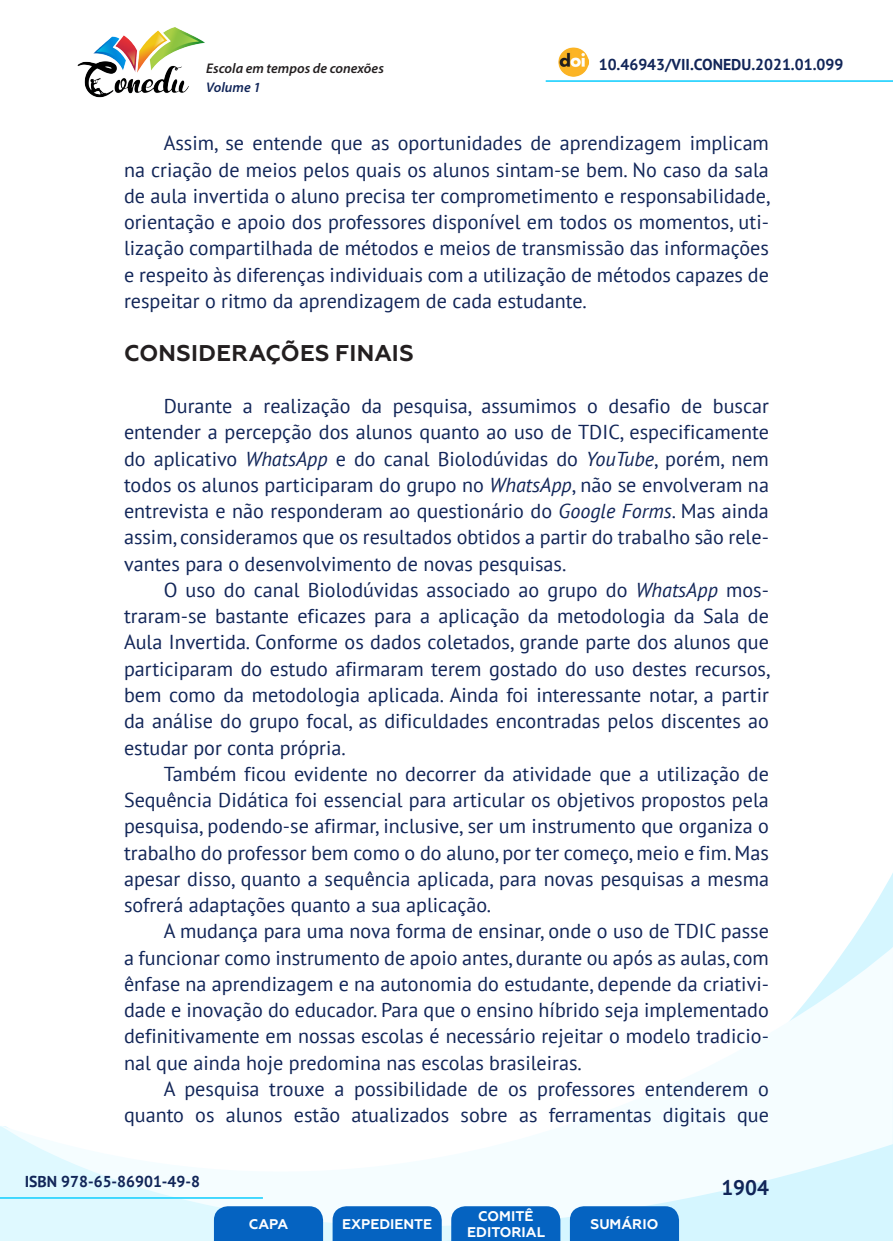
<style>
.page{position:relative;width:893px;height:1241px;background:#fff}
.page>*{position:absolute;margin:0;border:0;box-sizing:border-box;transform-origin:0 0}
._9_SUBTÍTULO_1{font:700 22.75px "Geometria";letter-spacing:.01em;color:#231f20}
.t1{font:700 21px "PT Sans";color:#112558}
._8_CORPO{font:20.12px/26.2px "PT Sans";color:#112558;text-align:justify}
.t2{font:700 15.75px "PT Sans";color:#112558}
.t3{font:700 14px/16.8px "Geometria";color:#fff;text-align:center}
.t4{font:italic 600 14px "Myriad Pro";color:#231f20}
.t5{font:italic 600 14px "Myriad Pro";color:#112558}
.s1{font-style:italic}
</style>
<div class="page">
<svg style="left:848px;top:873px;width:45px;height:73px"></svg>
<svg style="left:0;top:946px;width:893px;height:294px"></svg>
<hr style="left:0;top:1196px;width:263px;height:2px;background:#2dd4fe">
<hr style="left:546px;top:80px;width:347px;height:2px;background:#2dd4fe">
<img style="left:559px;top:47px;width:30px;height:30px">
<img style="left:77px;top:27px;width:128px;height:71px">
<svg style="left:214px;top:1205px;width:109px;height:35px;background:#126bc4"></svg>
<svg style="left:333px;top:1205px;width:109px;height:35px;background:#126bc4"></svg>
<svg style="left:451px;top:1205px;width:109px;height:35px;background:#126bc4"></svg>
<svg style="left:570px;top:1205px;width:109px;height:35px;background:#116bc4"></svg>
<p class="t4" style="left:206px;top:59px;width:179px">Escola em tempos de conexões</p>
<p class="t2" style="left:599px;top:54px;width:246px">10.46943/VII.CONEDU.2021.01.099</p>
<p class="t5" style="left:206px;top:78px;width:56px">Volume 1</p>
<p class="_8_CORPO" style="left:124px;top:130px;width:648px;text-indent:40px">Assim, se entende que as oportunidades de aprendizagem implicam na criação de meios pelos quais os alunos sintam-se bem. No caso da sala de aula invertida o aluno precisa ter comprometimento e responsabilidade, orientação e apoio dos professores disponível em todos os momentos, uti&shy;lização compartilhada de métodos e meios de transmissão das informações e respeito às diferenças individuais com a utilização de métodos capazes de respeitar o ritmo da aprendizagem de cada estudante.</p>
<p class="_9_SUBTÍTULO_1" style="left:124px;top:339px;width:291px">CONSIDERAÇÕES FINAIS</p>
<p class="_8_CORPO" style="left:124px;top:392px;width:646px;text-indent:40px">Durante a realização da pesquisa, assumimos o desafio de buscar entender a percepção dos alunos quanto ao uso de TDIC, especificamente do aplicativo <span class="s1">WhatsApp</span> e do canal Biolodúvidas do <span class="s1">YouTube</span>, porém, nem todos os alunos participaram do grupo no <span class="s1">WhatsApp</span>, não se envolveram na entrevista e não responderam ao questionário do <span class="s1">Google Forms</span>. Mas ainda assim, consideramos que os resultados obtidos a partir do trabalho são rele&shy;vantes para o desenvolvimento de novas pesquisas.</p>
<p class="_8_CORPO" style="left:124px;top:576px;width:648px;text-indent:40px">O uso do canal Biolodúvidas associado ao grupo do <span class="s1">WhatsApp</span> mos&shy;traram-se bastante eficazes para a aplicação da metodologia da Sala de Aula Invertida. Conforme os dados coletados, grande parte dos alunos que participaram do estudo afirmaram terem gostado do uso destes recursos, bem como da metodologia aplicada. Ainda foi interessante notar, a partir da análise do grupo focal, as dificuldades encontradas pelos discentes ao estudar por conta própria.</p>
<p class="_8_CORPO" style="left:124px;top:760px;width:646px;text-indent:40px">Também ficou evidente no decorrer da atividade que a utilização de Sequência Didática foi essencial para articular os objetivos propostos pela pesquisa, podendo-se afirmar, inclusive, ser um instrumento que organiza o trabalho do professor bem como o do aluno, por ter começo, meio e fim. Mas apesar disso, quanto a sequência aplicada, para novas pesquisas a mesma sofrerá adaptações quanto a sua aplicação.</p>
<p class="_8_CORPO" style="left:124px;top:917px;width:646px;text-indent:40px">A mudança para uma nova forma de ensinar, onde o uso de TDIC passe a funcionar como instrumento de apoio antes, durante ou após as aulas, com ênfase na aprendizagem e na autonomia do estudante, depende da criativi&shy;dade e inovação do educador. Para que o ensino híbrido seja implementado definitivamente em nossas escolas é necessário rejeitar o modelo tradicio&shy;nal que ainda hoje predomina nas escolas brasileiras.</p>
<p class="_8_CORPO" style="left:124px;top:1075px;width:646px;text-align:right">A pesquisa trouxe a possibilidade de os professores entenderem o quanto os alunos estão atualizados sobre as ferramentas digitais que</p>
<p class="t2" style="left:25px;top:1170px;width:177px">ISBN 978-65-86901-49-8</p>
<p class="t3" style="left:249px;top:1215px;width:41px">CAPA</p>
<p class="t3" style="left:342px;top:1215px;width:92px">EXPEDIENTE</p>
<p class="t3" style="left:467px;top:1207px;width:79px">COMITÊ<br>EDITORIAL</p>
<p class="t3" style="left:590px;top:1215px;width:69px">SUMÁRIO</p>
<p class="t1" style="left:721px;top:1173px;width:49px">1904</p>
</div>
